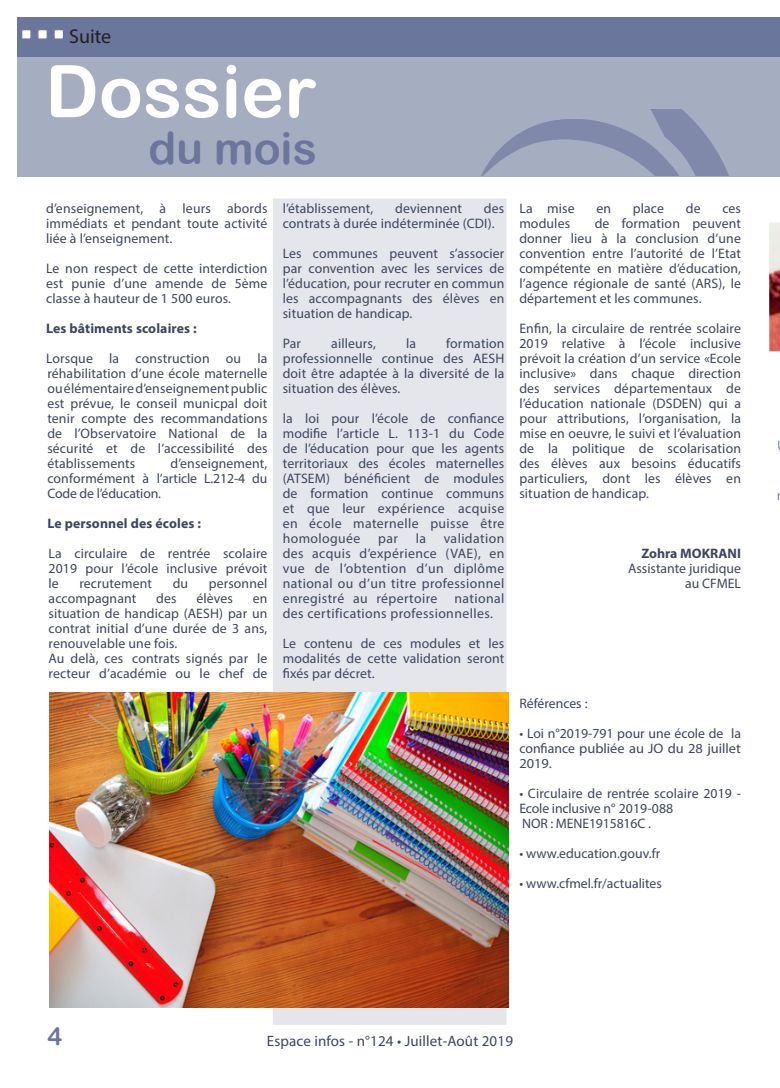
<style>
.page{position:relative;width:780px;height:1088px;background:#fff}
.page>*{position:absolute;margin:0;border:0;box-sizing:border-box;transform-origin:0 0}
.t1{font:72.62px "Arial Rounded MT Bold";color:#fff}
.t2{font:44.5px "Arial Rounded MT Bold";color:#6c769c}
.t3{font:25px "Arial Rounded MT Bold";color:#6c769c}
.t4{font:20px "Myriad Pro";color:#231f20}
.t5{font:15px "Myriad Pro";letter-spacing:.01em;color:#3e455f}
.texte_article{font:13.75px/15px "Myriad Pro";letter-spacing:.01em;color:#3e455f;text-align:justify}
.texte_article-2{font:700 13.75px "Myriad Pro";letter-spacing:.01em;color:#3e455f}
.texte_article-3{font:13.75px "Myriad Pro";letter-spacing:-.01em;color:#3e455f}
._1_2_3{font:13.75px "Myriad Pro";color:#6c769c;scale:.87 1}
</style>
<div class="page">
<div style="left:271px;top:197px;width:237px;height:829px;background:#e4e6ec;border:1px solid #fff"></div>
<div style="left:18px;top:57px;width:762px;height:120px;background:#a5aec1"></div>
<div style="left:18px;top:18px;width:762px;height:39px;background:#6b769c"></div>
<div style="left:53px;top:29px;width:11px;height:11px;background:#fff;border:1px solid #6c769c"></div>
<div style="left:37px;top:29px;width:11px;height:11px;background:#fff;border:1px solid #6c769c"></div>
<div style="left:21px;top:29px;width:11px;height:11px;background:#fff;border:1px solid #6c769c"></div>
<img style="left:769px;top:222px;width:11px;height:129px">
<img style="left:50px;top:693px;width:458px;height:314px">
<img style="left:481px;top:110px;width:248px;height:66px">
<p class="t4" style="left:69px;top:23px;width:44px">Suite</p>
<p class="t1" style="left:45px;top:48px;width:272px">Dossier</p>
<p class="t2" style="left:148px;top:122px;width:170px">du mois</p>
<p class="texte_article" style="left:46px;top:200px;width:223px">d’enseignement, à leurs abords immédiats et pendant toute activité liée à l’enseignement.</p>
<p class="texte_article" style="left:46px;top:260px;width:223px">Le non respect de cette interdiction est punie d’une amende de 5ème classe à hauteur de 1 500 euros.</p>
<p class="texte_article-2" style="left:46px;top:319px;width:152px">Les bâtiments scolaires :</p>
<p class="texte_article" style="left:46px;top:350px;width:223px">Lorsque la construction ou la réhabilitation d’une école maternelle ou élémentaire d’enseignement public est prévue, le conseil municpal doit tenir compte des recommandations de l’Observatoire National de la sécurité et de l’accessibilité des établissements</p>
<p class="texte_article" style="left:47px;top:455px;width:222px;text-indent:123px">d’enseignement, conformément à l’article L.212-4 du Code de l’éducation.</p>
<p class="texte_article-2" style="left:47px;top:514px;width:155px">Le personnel des écoles :</p>
<p class="texte_article" style="left:49px;top:545px;width:220px">La circulaire de rentrée scolaire 2019 pour l’école inclusive prévoit le</p>
<p class="texte_article" style="left:79px;top:575px;width:74px">recrutement</p>
<p class="texte_article" style="left:173px;top:575px;width:17px">du</p>
<p class="texte_article" style="left:209px;top:575px;width:60px">personnel</p>
<p class="texte_article" style="left:49px;top:590px;width:89px">accompagnant</p>
<p class="texte_article" style="left:156px;top:590px;width:22px">des</p>
<p class="texte_article" style="left:196px;top:590px;width:38px">élèves</p>
<p class="texte_article" style="left:49px;top:590px;width:220px;text-indent:204px">en situation de handicap (AESH) par un contrat initial d’une durée de 3 ans, renouvelable une fois.</p>
<p class="texte_article" style="left:49px;top:650px;width:220px">Au delà, ces contrats signés par le</p>
<p class="texte_article" style="left:49px;top:665px;width:220px">recteur d’académie ou le chef de</p>
<p class="texte_article" style="left:283px;top:200px;width:223px;text-indent:201px">des contrats à durée indéterminée (CDI).</p>
<p class="texte_article" style="left:283px;top:245px;width:223px">Les communes peuvent s’associer par convention avec les services de l’éducation, pour recruter en commun les accompagnants des élèves en situation de handicap.</p>
<p class="texte_article" style="left:283px;top:335px;width:20px">Par</p>
<p class="texte_article" style="left:331px;top:335px;width:46px">ailleurs,</p>
<p class="texte_article" style="left:406px;top:335px;width:12px">la</p>
<p class="texte_article" style="left:283px;top:200px;width:92px">l’établissement,</p>
<p class="texte_article" style="left:395px;top:200px;width:68px">deviennent</p>
<p class="texte_article" style="left:283px;top:335px;width:223px;text-indent:163px">formation professionnelle continue des AESH doit être adaptée à la diversité de la situation des élèves.</p>
<p class="texte_article" style="left:283px;top:410px;width:223px">la loi pour l’école de confiance modifie l’article L. 113-1 du Code de l’éducation pour que les agents territoriaux des écoles maternelles (ATSEM) bénéficient de modules de formation continue communs et que leur expérience acquise en école maternelle puisse être homologuée</p>
<p class="texte_article" style="left:283px;top:530px;width:223px;text-indent:161px">validation des acquis d’expérience (VAE), en vue de l’obtention d’un diplôme national ou d’un titre professionnel enregistré au répertoire national des certifications professionnelles.</p>
<p class="texte_article" style="left:283px;top:635px;width:223px">Le contenu de ces modules et les modalités de cette validation seront fixés par décret.</p>
<p class="texte_article" style="left:378px;top:530px;width:21px">par</p>
<p class="texte_article" style="left:415px;top:530px;width:12px">la</p>
<p class="texte_article" style="left:519px;top:200px;width:57px">La mise</p>
<p class="texte_article" style="left:596px;top:200px;width:16px">en</p>
<p class="texte_article" style="left:632px;top:200px;width:33px">place</p>
<p class="texte_article" style="left:685px;top:200px;width:16px">de</p>
<p class="texte_article" style="left:722px;top:200px;width:20px">ces</p>
<p class="texte_article" style="left:519px;top:215px;width:52px">modules</p>
<p class="texte_article" style="left:519px;top:215px;width:223px;text-indent:75px">de formation peuvent donner lieu à la conclusion d’une convention entre l’autorité de l’Etat compétente en matière d’éducation, l’agence régionale de santé (ARS), le département et les communes.</p>
<p class="texte_article" style="left:519px;top:320px;width:223px">Enfin, la circulaire de rentrée scolaire 2019 relative à l’école inclusive prévoit la création d’un service «Ecole inclusive» dans chaque direction des services départementaux de l’éducation nationale (DSDEN) qui a pour attributions, l’organisation, la mise en oeuvre, le suivi et l’évaluation de la politique de scolarisation des élèves aux besoins éducatifs particuliers, dont les élèves en situation de handicap.</p>
<p class="texte_article-2" style="left:641px;top:544px;width:101px">Zohra MOKRANI</p>
<p class="texte_article" style="left:628px;top:560px;width:114px">Assistante juridique</p>
<p class="texte_article" style="left:685px;top:575px;width:57px">au CFMEL</p>
<p class="texte_article" style="left:519px;top:695px;width:70px">Références :</p>
<p class="texte_article" style="left:519px;top:725px;width:223px">• Loi n°2019-791 pour une école de la confiance publiée au JO du 28 juillet 2019.</p>
<p class="texte_article" style="left:519px;top:785px;width:223px">• Circulaire de rentrée scolaire 2019 -<br>Ecole inclusive n° 2019-088</p>
<p class="texte_article-3" style="left:522px;top:815px;width:130px">NOR : MENE1915816C .</p>
<p class="texte_article" style="left:519px;top:845px;width:142px">• www.education.gouv.fr</p>
<p class="texte_article" style="left:519px;top:875px;width:144px">• www.cfmel.fr/actualites</p>
<p class="_1_2_3" style="left:777px;top:487px;width:6px">r</p>
<p class="t3" style="left:47px;top:1021px;width:16px">4</p>
<p class="t5" style="left:267px;top:1032px;width:247px">Espace infos - n°124 • Juillet-Août 2019</p>
</div>
